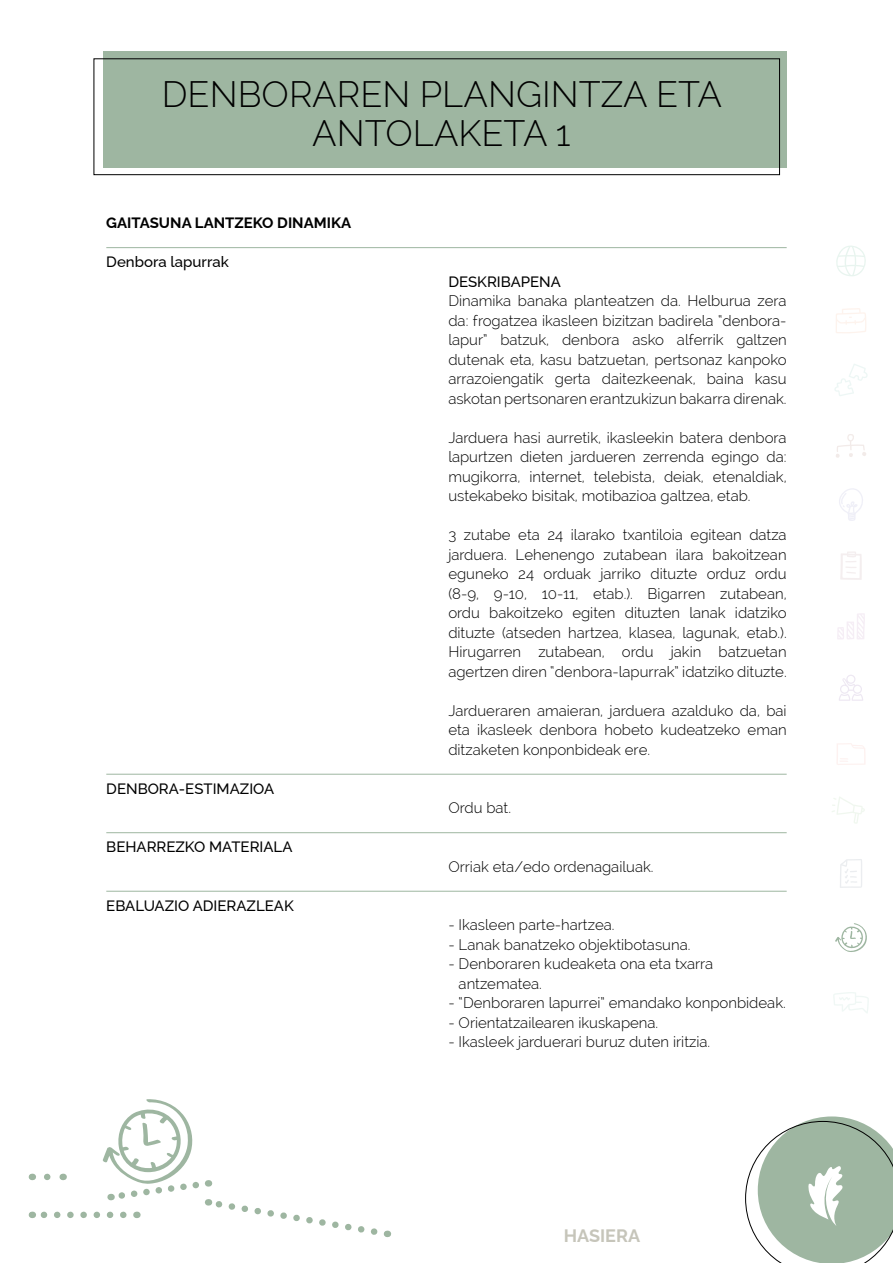
<style>
.page{position:relative;width:893px;height:1263px;background:#fff}
.page>*{position:absolute;margin:0;border:0;box-sizing:border-box;transform-origin:0 0}
.t1{font:300 36px/39.6px "Raleway";color:#000;text-align:center}
.t2{font:700 18px "Raleway";color:#c6c5ba}
.t3{font:300 15px/19.5px "Raleway";color:#000;text-align:justify}
.t4{font:500 15px "Raleway";color:#000}
.t5{font:700 15px "Raleway";color:#000}
</style>
<div class="page">
<svg style="left:832px;top:797px;width:33px;height:27px"></svg>
<svg style="left:836px;top:308px;width:30px;height:25px"></svg>
<svg style="left:836px;top:246px;width:30px;height:30px"></svg>
<svg style="left:834px;top:364px;width:34px;height:32px"></svg>
<svg style="left:839px;top:488px;width:24px;height:33px"></svg>
<svg style="left:837px;top:613px;width:28px;height:26px"></svg>
<svg style="left:840px;top:859px;width:22px;height:29px"></svg>
<svg style="left:836px;top:434px;width:30px;height:24px"></svg>
<svg style="left:840px;top:552px;width:22px;height:28px"></svg>
<svg style="left:837px;top:743px;width:28px;height:22px"></svg>
<svg style="left:833px;top:992px;width:36px;height:21px"></svg>
<svg style="left:839px;top:675px;width:24px;height:26px"></svg>
<svg style="left:835px;top:923px;width:32px;height:29px"></svg>
<hr style="left:106px;top:247px;width:681px;height:1px;background:#9eb6a1">
<hr style="left:106px;top:774px;width:681px;height:1px;background:#9eb6a1">
<hr style="left:106px;top:832px;width:681px;height:1px;background:#9eb6a1">
<hr style="left:106px;top:891px;width:681px;height:1px;background:#9eb6a1">
<div style="left:103px;top:52px;width:684px;height:116px;background:#9eb6a1"></div>
<div style="left:94px;top:58px;width:686px;height:117px;border:1px solid #000"></div>
<svg style="left:745px;top:1116px;width:148px;height:147px"></svg>
<svg style="left:32px;top:1099px;width:356px;height:139px"></svg>
<h1 class="t1" style="left:162px;top:74px;width:562px">DENBORAREN PLANGINTZA ETA<br>ANTOLAKETA 1</h1>
<p class="t5" style="left:106px;top:211px;width:246px">GAITASUNA LANTZEKO DINAMIKA</p>
<p class="t4" style="left:106px;top:250px;width:124px">Denbora lapurrak</p>
<p class="t4" style="left:106px;top:776px;width:169px">DENBORA-ESTIMAZIOA</p>
<p class="t4" style="left:106px;top:835px;width:188px">BEHARREZKO MATERIALA</p>
<p class="t4" style="left:106px;top:893px;width:189px">EBALUAZIO ADIERAZLEAK</p>
<p class="t4" style="left:448px;top:269px;width:114px">DESKRIBAPENA</p>
<p class="t3" style="left:448px;top:291px;width:340px">Dinamika banaka planteatzen da. Helburua zera da: frogatzea ikasleen bizitzan badirela “denbora&shy;lapur” batzuk, denbora asko alferrik galtzen dutenak eta, kasu batzuetan, pertsonaz kanpoko arrazoiengatik gerta daitezkeenak, baina kasu askotan pertsonaren erantzukizun bakarra direnak.</p>
<p class="t3" style="left:448px;top:428px;width:340px">Jarduera hasi aurretik, ikasleekin batera denbora lapurtzen dieten jardueren zerrenda egingo da: mugikorra, internet, telebista, deiak, etenaldiak, ustekabeko bisitak, motibazioa galtzea, etab.</p>
<p class="t3" style="left:448px;top:525px;width:340px">3 zutabe eta 24 ilarako txantiloia egitean datza jarduera. Lehenengo zutabean ilara bakoitzean eguneko 24 orduak jarriko dituzte orduz ordu (8-9, 9-10, 10-11, etab.). Bigarren zutabean, ordu bakoitzeko egiten dituzten lanak idatziko dituzte (atseden hartzea, klasea, lagunak, etab.).<br>Hirugarren zutabean, ordu jakin batzuetan agertzen diren “denbora-lapurrak” idatziko dituzte.</p>
<p class="t3" style="left:448px;top:701px;width:340px">Jardueraren amaieran, jarduera azalduko da, bai eta ikasleek denbora hobeto kudeatzeko eman ditzaketen konponbideak ere.</p>
<p class="t3" style="left:448px;top:798px;width:64px">Ordu bat.</p>
<p class="t3" style="left:448px;top:857px;width:207px">Orriak eta/edo ordenagailuak.</p>
<p class="t3" style="left:448px;top:915px;width:168px">- Ikasleen parte-hartzea.</p>
<p class="t3" style="left:448px;top:935px;width:244px">- Lanak banatzeko objektibotasuna.</p>
<p class="t3" style="left:459px;top:954px;width:256px;text-indent:-10px">- Denboraren kudeaketa ona eta txarra antzematea.</p>
<p class="t3" style="left:448px;top:993px;width:339px">- “Denboraren lapurrei” emandako konponbideak.</p>
<p class="t3" style="left:448px;top:1013px;width:211px">- Orientatzailearen ikuskapena.</p>
<p class="t3" style="left:448px;top:1032px;width:263px">- Ikasleek jarduerari buruz duten iritzia.</p>
<p class="t2" style="left:564px;top:1221px;width:78px">HASIERA</p>
</div>
